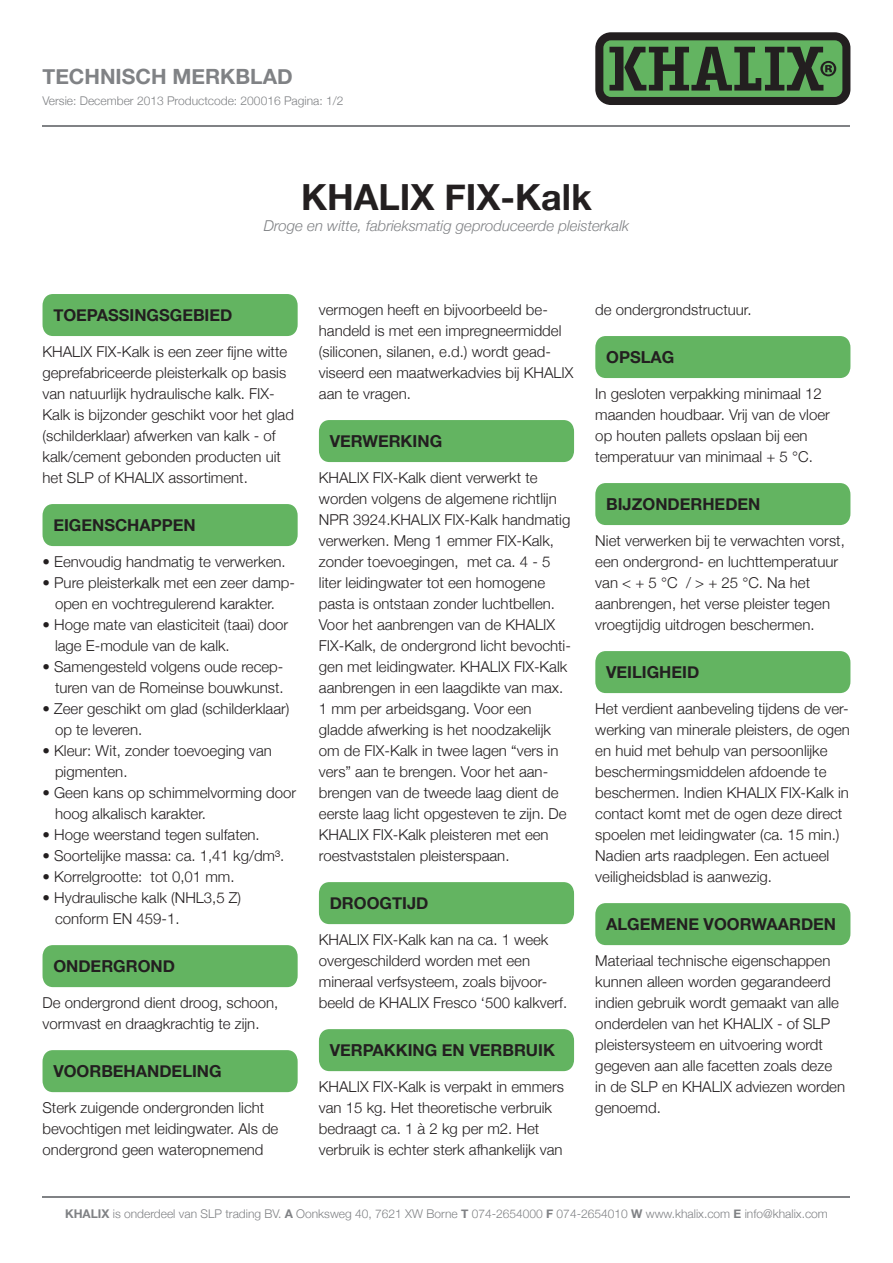
<style>
.page{position:relative;width:893px;height:1263px;background:#fff}
.page>*{position:absolute;margin:0;border:0;box-sizing:border-box;transform-origin:0 0}
.t1{font:700 36px "Helvetica Neue";color:#231f20}
.t2{font:700 21px "Helvetica Neue";color:#808285}
.t3{font:700 16.5px "Helvetica Neue";color:#231f20}
.t4{font:300 15px/21px "Helvetica Neue";color:#231f20}
.t5{font:italic 300 15px "Helvetica Neue";color:#808285}
.t6{font:300 12px "Helvetica Neue";color:#808285}
.s1{font-weight:700}
</style>
<div class="page">
<hr style="left:43px;top:126px;width:807px;height:1px;background:#808285">
<hr style="left:43px;top:1196px;width:807px;height:1px;background:#808285">
<div style="left:43px;top:294px;width:255px;height:42px;background:#63b461;border-radius:11px"></div>
<div style="left:43px;top:504px;width:255px;height:42px;background:#63b461;border-radius:11px"></div>
<svg style="left:595px;top:32px;width:255px;height:73px;background:#446741"></svg>
<div style="left:43px;top:945px;width:255px;height:42px;background:#63b461;border-radius:11px"></div>
<div style="left:43px;top:1050px;width:255px;height:42px;background:#63b461;border-radius:11px"></div>
<div style="left:319px;top:420px;width:255px;height:42px;background:#63b461;border-radius:11px"></div>
<div style="left:319px;top:882px;width:255px;height:42px;background:#63b461;border-radius:11px"></div>
<div style="left:319px;top:1029px;width:255px;height:42px;background:#63b461;border-radius:11px"></div>
<div style="left:595px;top:336px;width:255px;height:42px;background:#63b461;border-radius:11px"></div>
<div style="left:595px;top:483px;width:255px;height:42px;background:#63b461;border-radius:11px"></div>
<div style="left:595px;top:651px;width:255px;height:42px;background:#63b461;border-radius:11px"></div>
<div style="left:595px;top:903px;width:255px;height:42px;background:#63b461;border-radius:11px"></div>
<p class="t2" style="left:43px;top:58px;width:252px">TECHNISCH MERKBLAD</p>
<p class="t6" style="left:43px;top:91px;width:302px">Versie: December 2013 Productcode: 200016 Pagina: 1/2</p>
<p class="t1" style="left:301px;top:165px;width:292px">KHALIX FIX-Kalk</p>
<p class="t5" style="left:264px;top:214px;width:367px">Droge en witte, fabrieksmatig geproduceerde pleisterkalk</p>
<p class="t3" style="left:53px;top:300px;width:181px">TOEPASSINGSGEBIED</p>
<p class="t4" style="left:43px;top:340px;width:253px">KHALIX FIX-Kalk is een zeer fijne witte geprefabriceerde pleisterkalk op basis van natuurlijk hydraulische kalk. FIX-Kalk is bijzonder geschikt voor het glad (schilderklaar) afwerken van kalk - of kalk/cement gebonden producten uit het SLP of KHALIX assortiment.</p>
<p class="t3" style="left:53px;top:510px;width:144px">EIGENSCHAPPEN</p>
<p class="t4" style="left:43px;top:550px;width:245px">• Eenvoudig handmatig te verwerken.</p>
<p class="t4" style="left:43px;top:571px;width:254px">• Pure pleisterkalk met een zeer damp-</p>
<p class="t4" style="left:55px;top:592px;width:221px">open en vochtregulerend karakter.</p>
<p class="t4" style="left:43px;top:613px;width:247px">• Hoge mate van elasticiteit (taai) door</p>
<p class="t4" style="left:55px;top:634px;width:176px">lage E-module van de kalk.</p>
<p class="t4" style="left:43px;top:655px;width:242px">• Samengesteld volgens oude recep-</p>
<p class="t4" style="left:55px;top:676px;width:230px">turen van de Romeinse bouwkunst.</p>
<p class="t4" style="left:43px;top:697px;width:249px">• Zeer geschikt om glad (schilderklaar)</p>
<p class="t4" style="left:55px;top:718px;width:89px">op te leveren.</p>
<p class="t4" style="left:43px;top:739px;width:231px">• Kleur: Wit, zonder toevoeging van</p>
<p class="t4" style="left:55px;top:760px;width:74px">pigmenten.</p>
<p class="t4" style="left:43px;top:781px;width:255px">• Geen kans op schimmelvorming door</p>
<p class="t4" style="left:55px;top:802px;width:152px">hoog alkalisch karakter.</p>
<p class="t4" style="left:43px;top:823px;width:219px">• Hoge weerstand tegen sulfaten.</p>
<p class="t4" style="left:43px;top:844px;width:243px">• Soortelijke massa: ca. 1,41 kg/dm³.</p>
<p class="t4" style="left:43px;top:865px;width:194px">• Korrelgrootte: tot 0,01 mm.</p>
<p class="t4" style="left:43px;top:886px;width:200px">• Hydraulische kalk (NHL3,5 Z)</p>
<p class="t4" style="left:55px;top:907px;width:126px">conform EN 459-1.</p>
<p class="t3" style="left:53px;top:951px;width:123px">ONDERGROND</p>
<p class="t4" style="left:43px;top:991px;width:237px">De ondergrond dient droog, schoon, vormvast en draagkrachtig te zijn.</p>
<p class="t3" style="left:53px;top:1056px;width:170px">VOORBEHANDELING</p>
<p class="t4" style="left:43px;top:1096px;width:237px">Sterk zuigende ondergronden licht bevochtigen met leidingwater. Als de ondergrond geen wateropnemend</p>
<p class="t4" style="left:319px;top:298px;width:256px">vermogen heeft en bijvoorbeeld be&shy;handeld is met een impregneermiddel (siliconen, silanen, e.d.) wordt gead&shy;viseerd een maatwerkadvies bij KHALIX aan te vragen.</p>
<p class="t3" style="left:330px;top:426px;width:114px">VERWERKING</p>
<p class="t4" style="left:319px;top:466px;width:253px">KHALIX FIX-Kalk dient verwerkt te worden volgens de algemene richtlijn NPR 3924.KHALIX FIX-Kalk handmatig verwerken. Meng 1 emmer FIX-Kalk, zonder toevoegingen, met ca. 4 - 5 liter leidingwater tot een homogene pasta is ontstaan zonder luchtbellen.<br>Voor het aanbrengen van de KHALIX FIX-Kalk, de ondergrond licht bevochti&shy;gen met leidingwater. KHALIX FIX-Kalk aanbrengen in een laagdikte van max.<br>1 mm per arbeidsgang. Voor een gladde afwerking is het noodzakelijk om de FIX-Kalk in twee lagen “vers in vers” aan te brengen. Voor het aan&shy;brengen van de tweede laag dient de eerste laag licht opgesteven te zijn. De KHALIX FIX-Kalk pleisteren met een roestvaststalen pleisterspaan.</p>
<p class="t3" style="left:330px;top:888px;width:100px">DROOGTIJD</p>
<p class="t4" style="left:319px;top:928px;width:231px">KHALIX FIX-Kalk kan na ca. 1 week overgeschilderd worden met een</p>
<p class="t4" style="left:319px;top:970px;width:250px">mineraal verfsysteem, zoals bijvoor&shy;beeld de KHALIX Fresco ‘500 kalkverf.</p>
<p class="t3" style="left:330px;top:1035px;width:227px">VERPAKKING EN VERBRUIK</p>
<p class="t4" style="left:319px;top:1075px;width:247px">KHALIX FIX-Kalk is verpakt in emmers van 15 kg. Het theoretische verbruik bedraagt ca. 1 à 2 kg per m2. Het verbruik is echter sterk afhankelijk van</p>
<p class="t4" style="left:595px;top:298px;width:158px">de ondergrondstructuur.</p>
<p class="t3" style="left:606px;top:342px;width:70px">OPSLAG</p>
<p class="t4" style="left:595px;top:382px;width:228px">In gesloten verpakking minimaal 12</p>
<p class="t4" style="left:595px;top:403px;width:236px">maanden houdbaar. Vrij van de vloer op houten pallets opslaan bij een</p>
<p class="t4" style="left:595px;top:445px;width:219px">temperatuur van minimaal + 5 °C.</p>
<p class="t3" style="left:606px;top:489px;width:156px">BIJZONDERHEDEN</p>
<p class="t4" style="left:595px;top:529px;width:251px">Niet verwerken bij te verwachten vorst, een ondergrond- en luchttemperatuur van &lt; + 5 °C / &gt; + 25 °C. Na het aanbrengen, het verse pleister tegen vroegtijdig uitdrogen beschermen.</p>
<p class="t3" style="left:606px;top:657px;width:95px">VEILIGHEID</p>
<p class="t4" style="left:595px;top:697px;width:256px">Het verdient aanbeveling tijdens de ver&shy;werking van minerale pleisters, de ogen en huid met behulp van persoonlijke beschermingsmiddelen afdoende te beschermen. Indien KHALIX FIX-Kalk in contact komt met de ogen deze direct spoelen met leidingwater (ca. 15 min.)<br>Nadien arts raadplegen. Een actueel veiligheidsblad is aanwezig.</p>
<p class="t3" style="left:606px;top:909px;width:231px">ALGEMENE VOORWAARDEN</p>
<p class="t4" style="left:595px;top:949px;width:251px">Materiaal technische eigenschappen kunnen alleen worden gegarandeerd indien gebruik wordt gemaakt van alle onderdelen van het KHALIX - of SLP pleistersysteem en uitvoering wordt gegeven aan alle facetten zoals deze in de SLP en KHALIX adviezen worden genoemd.</p>
<p class="t6" style="left:65px;top:1204px;width:764px"><span class="s1">KHALIX</span> is onderdeel van SLP trading BV. <span class="s1">A</span> Oonksweg 40, 7621 XW Borne <span class="s1">T</span> 074-2654000 <span class="s1">F</span> 074-2654010 <span class="s1">W</span> www.khalix.com <span class="s1">E</span> info@khalix.com</p>
</div>
